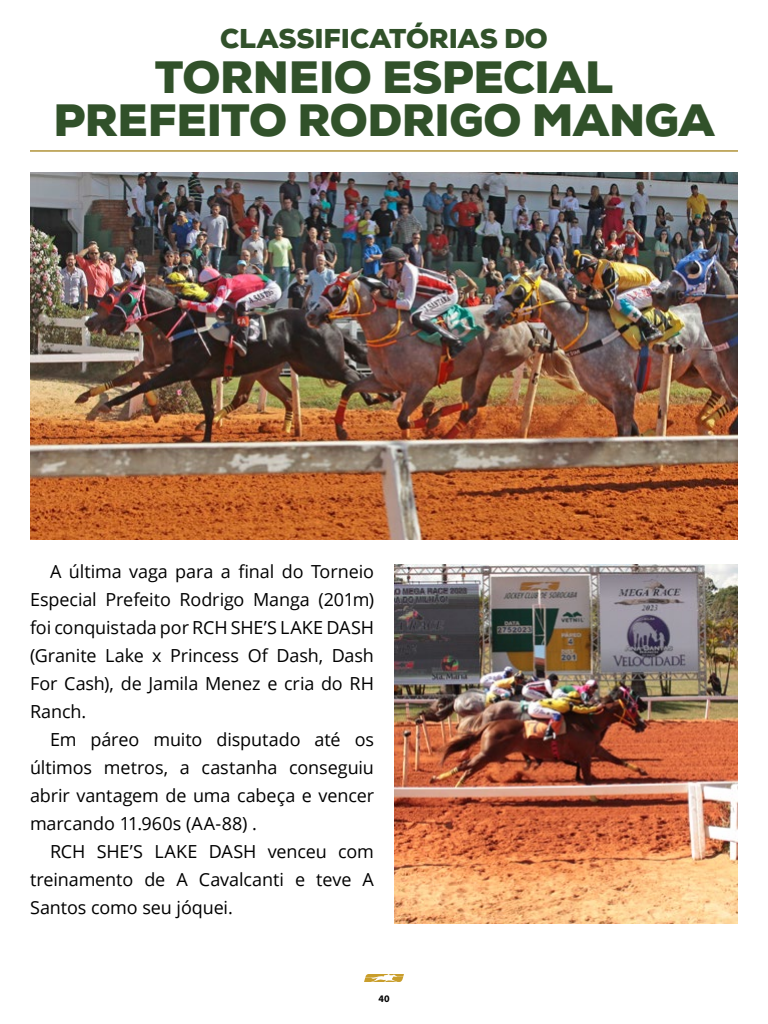
<style>
.page{position:relative;width:768px;height:1024px;background:#fff}
.page>*{position:absolute;margin:0;border:0;box-sizing:border-box;transform-origin:0 0}
.t1{font:900 45.2px/43px "Nexa";letter-spacing:-.01em;color:#31512a;text-align:center}
.t2{font:900 27.2px "Nexa";letter-spacing:-.005em;color:#31512a}
.t3{font:18px/28px "Open Sans";letter-spacing:-.005em;color:#000;text-align:justify}
.t4{font:700 10px "Myriad Pro";color:#000}
</style>
<div class="page">
<svg style="left:364px;top:974px;width:40px;height:8px"></svg>
<img style="left:30px;top:172px;width:708px;height:368px">
<img style="left:394px;top:564px;width:344px;height:360px">
<hr style="left:30px;top:150px;width:708px;height:2px;background:#ad8e30">
<h2 class="t2" style="left:220px;top:21px;width:329px">CLASSIFICATÓRIAS DO</h2>
<h1 class="t1" style="left:53px;top:56px;width:663px">TORNEIO ESPECIAL<br>PREFEITO RODRIGO MANGA</h1>
<p class="t3" style="left:30px;top:557px;width:346px;text-indent:20px">A última vaga para a final do Torneio Especial Prefeito Rodrigo Manga (201m) foi conquistada por RCH SHE’S LAKE DASH (Granite Lake x Princess Of Dash, Dash For Cash), de Jamila Menez e cria do RH Ranch.</p>
<p class="t3" style="left:30px;top:725px;width:346px;text-indent:20px">Em páreo muito disputado até os últimos metros, a castanha conseguiu abrir vantagem de uma cabeça e vencer marcando 11.960s (AA-88) .</p>
<p class="t3" style="left:30px;top:837px;width:346px;text-indent:20px">RCH SHE’S LAKE DASH venceu com treinamento de A Cavalcanti e teve A Santos como seu jóquei.</p>
<p class="t4" style="left:378px;top:992px;width:13px">40</p>
</div>
